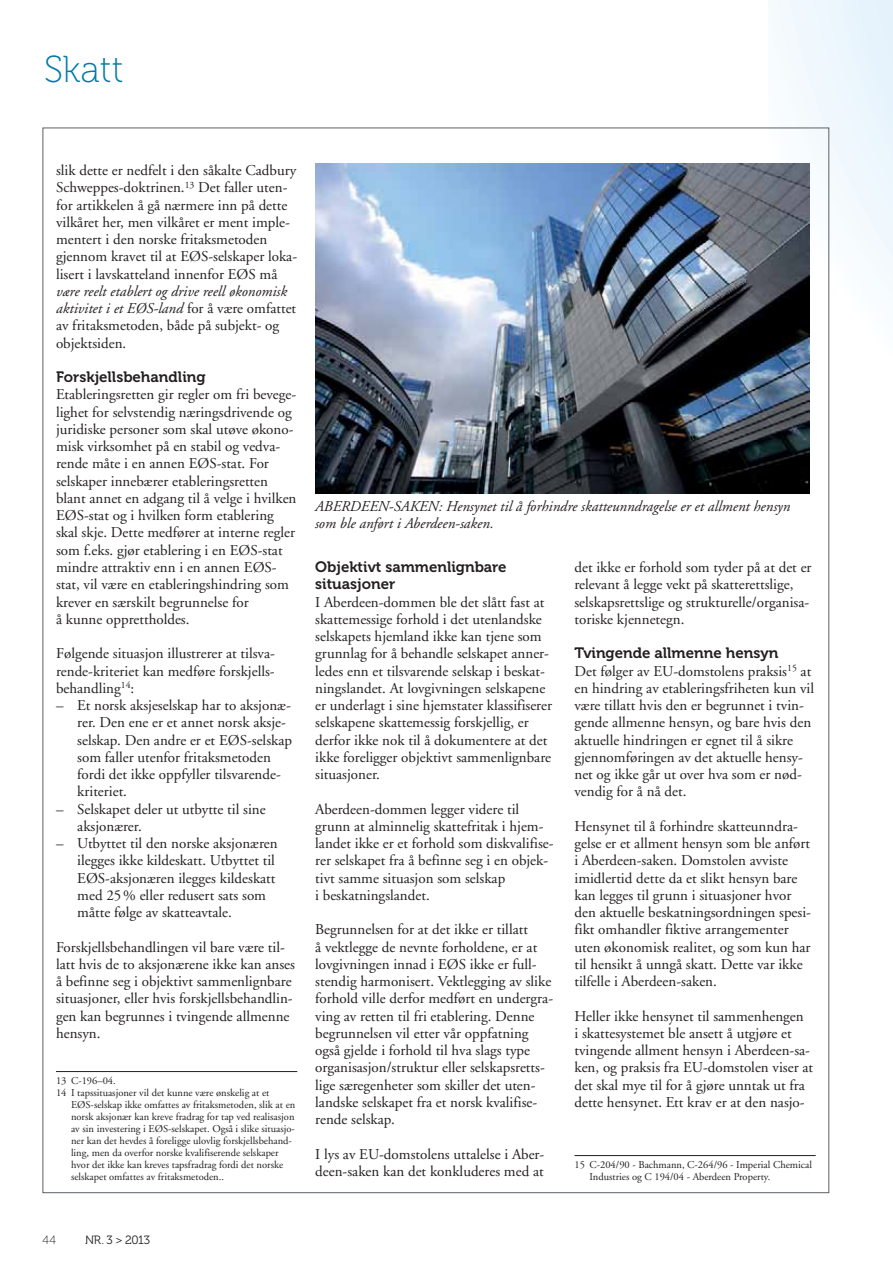
<style>
.page{position:relative;width:893px;height:1263px;background:#fff}
.page>*{position:absolute;margin:0;border:0;box-sizing:border-box;transform-origin:0 0}
.t1{font:37.5px "Museo 100";color:#007aa7}
.t2{font:15px/17.2px "Adobe Garamond";color:#231f20}
.t3{font:italic 15px/17.2px "Adobe Garamond";color:#231f20}
.t4{font:15px/17.2px "Museo 700";color:#231f20}
.t5{font:12px "Museo 300";letter-spacing:-.025em;color:#231f20}
.t6{font:12px "Museo 100";color:#231f20}
.t7{font:10.5px/12px "Adobe Garamond";color:#231f20}
.s1{font-style:italic}
</style>
<div class="page">
<div style="left:768px;top:0;width:125px;height:709px;background:linear-gradient(to bottom,#eef6fc,#fffffd)"></div>
<svg style="left:892px;top:0;width:1px;height:709px"></svg>
<hr style="left:56px;top:1071px;width:241px;height:1px;background:#231f20">
<hr style="left:574px;top:1155px;width:242px;height:1px;background:#231f20">
<img style="left:315px;top:164px;width:494px;height:329px">
<h1 class="t1" style="left:44px;top:55px;width:81px">Skatt</h1>
<p class="t2" style="left:56px;top:163px;width:243px">slik det te er ned felt i den så kal te Cadbury Schweppes-dok tri nen.<sup>13</sup> Det fal ler uten&shy;for ar tik ke len å gå nær me re inn på det te vil kå ret her, men vil kå ret er ment im ple&shy;men tert i den nor ske fritaksmetoden<br>gjen nom kra vet til at EØS-sel ska per lo ka&shy;li sert i lav skat te land in nen for EØS må</p>
<p class="t2" style="left:56px;top:284px;width:242px"><span class="s1">være re elt etab lert og dri ve re ell øko no misk ak ti vi tet i et EØS-land</span> for å være om fat tet av fritaksmetoden, både på sub jekt- og ob jekt si den.</p>
<p class="t4" style="left:56px;top:370px;width:151px">For skjells be hand ling</p>
<p class="t2" style="left:56px;top:387px;width:242px">Etab le rings ret ten gir reg ler om fri be ve ge&shy;lig het for selv sten dig næ rings dri ven de og ju ri dis ke per so ner som skal ut øve øko no&shy;misk virk som het på en sta bil og ved va&shy;ren de måte i en an nen EØS-stat. For<br>sel ska per inne bæ rer etab le rings ret ten blant an net en ad gang til å vel ge i hvil ken EØS-stat og i hvil ken form etab le ring skal skje. Det te med fø rer at in ter ne reg ler som f.eks. gjør etab le ring i en EØS-stat mind re at trak tiv enn i en an nen EØS&shy;stat, vil være en etab le rings hind ring som kre ver en sær skilt be grun nel se for<br>å kun ne opp rett hol des.</p>
<p class="t2" style="left:56px;top:646px;width:220px;text-align:justify">Føl gen de situa sjon il lust re rer at til sva&shy;rende-kri te ri et kan med fø re for skjells&shy;behand ling<sup>14</sup>:</p>
<p class="t2" style="left:77px;top:698px;width:216px;text-indent:-21px">– Et norsk ak sje sel skap har to ak sjo næ&shy;rer. Den ene er et an net norsk ak sje&shy;sel skap. Den and re er et EØS-sel skap som fal ler uten for fritaksmetoden<br>for di det ikke opp fyl ler til sva rende&shy;kri te ri et.</p>
<p class="t2" style="left:77px;top:801px;width:190px;text-indent:-21px">– Sel ska pet de ler ut ut byt te til sine ak sjo næ rer.</p>
<p class="t2" style="left:77px;top:836px;width:202px;text-indent:-21px">– Ut byt tet til den nor ske ak sjo næ ren ileg ges ikke kil de skatt. Ut byt tet til EØS-ak sjo næ ren ileg ges kil de skatt med 25 % el ler re du sert sats som måt te føl ge av skat te av ta le.</p>
<p class="t2" style="left:56px;top:939px;width:241px">For skjells be hand lin gen vil bare være til&shy;latt hvis de to ak sjo næ re ne ikke kan an ses å be fin ne seg i ob jek tivt sam men lign ba re si tua sjo ner, el ler hvis for skjells be hand lin&shy;gen kan be grun nes i tvin gen de all men ne hen syn.</p>
<p class="t7" style="left:56px;top:1075px;width:61px">13 C-196–04.</p>
<p class="t7" style="left:56px;top:1087px;width:215px">14 I tapssituasjoner vil det kunne være ønskelig at et</p>
<p class="t7" style="left:71px;top:1099px;width:226px">EØS-selskap ikke omfattes av fritaksmetoden, slik at en</p>
<p class="t7" style="left:71px;top:1111px;width:225px">norsk aksjonær kan kreve fradrag for tap ved realisasjon</p>
<p class="t7" style="left:71px;top:1123px;width:225px">av sin investering i EØS-selskapet. Også i slike situasjo-</p>
<p class="t7" style="left:71px;top:1135px;width:222px">ner kan det hevdes å foreligge ulovlig forskjellsbehand-</p>
<p class="t7" style="left:71px;top:1147px;width:209px">ling, men da overfor norske kvalifiserende selskaper</p>
<p class="t7" style="left:71px;top:1159px;width:214px">hvor det ikke kan kreves tapsfradrag fordi det norske</p>
<p class="t7" style="left:71px;top:1171px;width:155px">selskapet omfattes av fritaksmetoden..</p>
<p class="t3" style="left:315px;top:498px;width:477px">ABERDEEN-SAKEN: Hensynet til å forhindre skatteunndragelse er et allment hensyn som ble anført i Aberdeen-saken.</p>
<p class="t4" style="left:315px;top:560px;width:193px">Ob jek tivt sam men lign ba re si tua sjo ner</p>
<p class="t2" style="left:315px;top:594px;width:238px">I Aber deen-dom men ble det slått fast at skat te mes si ge for hold i det uten land ske sel ska pets hjem land ikke kan tje ne som grunn lag for å be hand le sel ska pet an ner&shy;le des enn et til sva rende sel skap i be skat&shy;nings lan det. At lov giv nin gen sel ska pe ne er un der lagt i sine hjem sta ter klas si fi se rer sel ska pe ne skat te mes sig for skjel lig, er<br>der for ikke nok til å do ku men te re at det ikke fore lig ger ob jek tivt sam men lign ba re si tua sjo ner.</p>
<p class="t2" style="left:315px;top:801px;width:240px">Aber deen-dom men leg ger vi de re til grunn at al min ne lig skat te fri tak i hjem&shy;lan det ikke er et for hold som dis kva li fi se&shy;rer sel ska pet fra å be fin ne seg i en ob jek&shy;tivt sam me situa sjon som sel skap<br>i be skat nings lan det.</p>
<p class="t2" style="left:315px;top:922px;width:239px">Be grun nel sen for at det ikke er til latt<br>å vekt leg ge de nevn te for hol de ne, er at lov giv nin gen inn ad i EØS ikke er full&shy;sten dig har mo ni sert. Vekt leg ging av sli ke for hold vil le der for med ført en un der gra&shy;ving av ret ten til fri etab le ring. Den ne<br>be grun nel sen vil etter vår opp fat ning også gjel de i for hold til hva slags type<br>or ga ni sa sjon/struk tur el ler sel skaps retts&shy;li ge sær egen he ter som skil ler det uten&shy;land ske sel ska pet fra et norsk kva li fi se&shy;ren de sel skap.</p>
<p class="t2" style="left:315px;top:1146px;width:231px">I lys av EU-dom sto lens ut ta lel se i Aber&shy;deen-sa ken kan det kon klu de res med at</p>
<p class="t2" style="left:574px;top:560px;width:239px">det ikke er for hold som ty der på at det er rele vant å leg ge vekt på skat te retts li ge, sel skaps retts li ge og struk tu rel le/or ga ni sa&shy;to ris ke kjen ne tegn.</p>
<p class="t4" style="left:574px;top:646px;width:205px">Tvin gen de all men ne hen syn</p>
<p class="t2" style="left:574px;top:663px;width:241px">Det føl ger av EU-dom sto lens prak sis<sup>15</sup> at en hind ring av etab le rings fri he ten kun vil være til latt hvis den er be grun net i tvin&shy;gen de all men ne hen syn, og bare hvis den ak tuelle hind rin gen er eg net til å sik re gjen nom fø rin gen av det ak tuelle hen sy&shy;net og ikke går ut over hva som er nød&shy;ven dig for å nå det.</p>
<p class="t2" style="left:574px;top:819px;width:238px">Hen sy net til å for hind re skat te unn dra&shy;gel se er et all ment hen syn som ble an ført i Aber deen-sa ken. Dom sto len av vis te imid ler tid det te da et slikt hen syn bare kan leg ges til grunn i si tua sjo ner hvor den ak tuelle be skat nings ord nin gen spe si&shy;fikt om hand ler fik ti ve ar ran ge men ter uten øko no misk rea li tet, og som kun har til hen sikt å unn gå skatt. Det te var ikke til fel le i Aber deen-sa ken.</p>
<p class="t2" style="left:574px;top:1008px;width:240px">Hel ler ikke hen sy net til sam men hen gen<br>i skatte sys te met ble an sett å ut gjø re et tvin gen de all ment hen syn i Aber deen-sa&shy;ken, og prak sis fra EU-dom sto len vi ser at det skal mye til for å gjø re unn tak ut fra det te hen sy net. Ett krav er at den na sjo-</p>
<p class="t7" style="left:589px;top:1159px;width:224px;text-indent:-15px">15 C-204/90 - Bachmann, C-264/96 - Imperial Chemical<br>Industries og C 194/04 - Aberdeen Property.</p>
<p class="t6" style="left:43px;top:1235px;width:15px">44</p>
<p class="t5" style="left:85px;top:1235px;width:67px">NR. 3 &gt; 2013</p>
</div>
